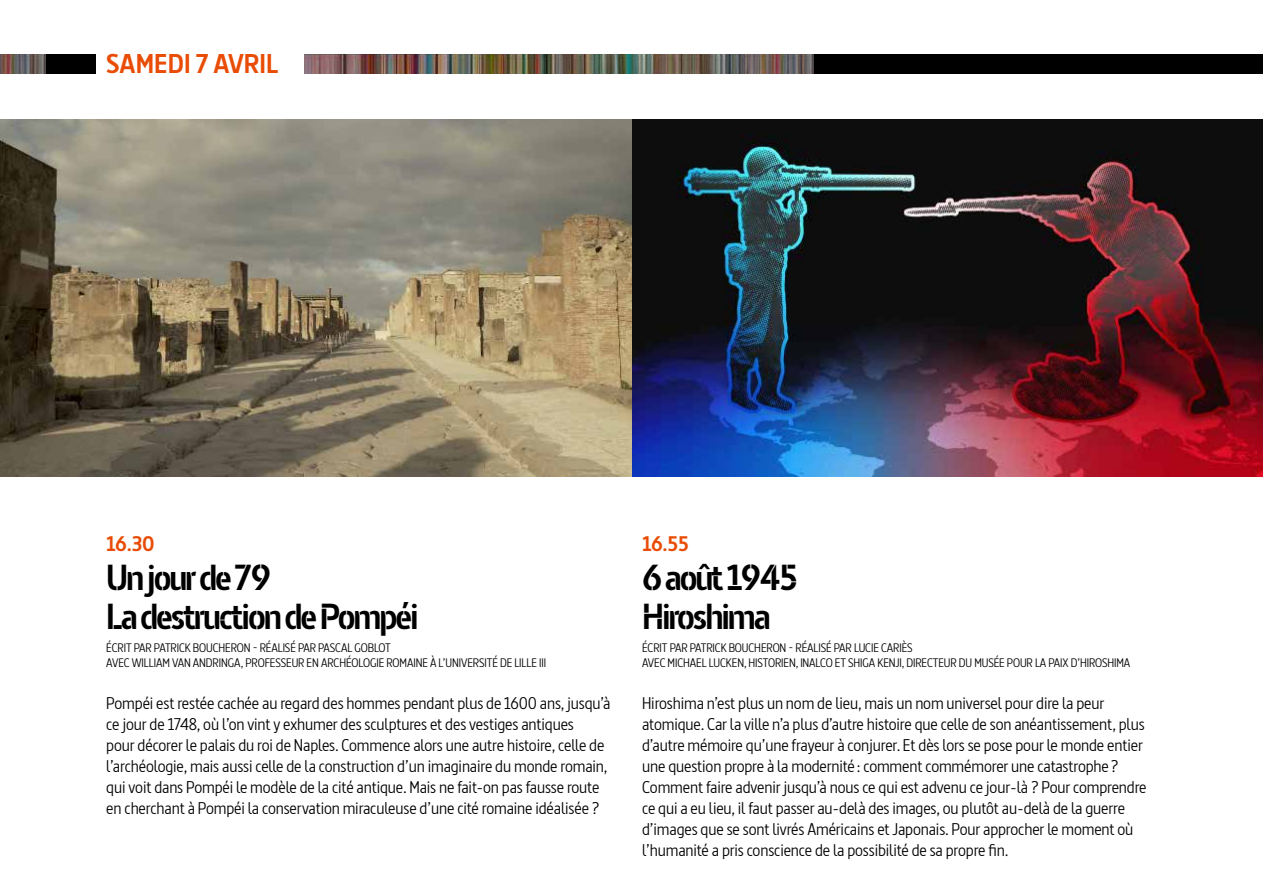
<style>
.page{position:relative;width:1263px;height:893px;background:#fff}
.page>*{position:absolute;margin:0;border:0;box-sizing:border-box;transform-origin:0 0}
.t1{font:700 36px/39px "Barna Stencil";letter-spacing:-.06em;color:#000}
.t2{font:700 27px "Barna";color:#e94c05}
.t3{font:700 21px "Barna";letter-spacing:-.025em;color:#e94c05}
.t4{font:16.5px/21px "Barna";letter-spacing:-.01em;color:#000}
.t5{font:12px/15px "Barna";letter-spacing:-.01em;color:#000}
</style>
<div class="page">
<img style="left:0;top:119px;width:1263px;height:357px">
<div style="left:305px;top:54px;width:958px;height:20px;background:#000"></div>
<img style="left:305px;top:54px;width:509px;height:20px">
<div style="left:0;top:54px;width:95px;height:20px;background:#000"></div>
<img style="left:0;top:54px;width:45px;height:20px">
<h2 class="t2" style="left:106px;top:47px;width:174px">SAMEDI 7 AVRIL</h2>
<p class="t3" style="left:106px;top:530px;width:50px">16.30</p>
<h1 class="t1" style="left:106px;top:558px;width:314px">Un jour de 79<br>La destruction de Pompéi</h1>
<p class="t5" style="left:106px;top:640px;width:441px">ÉCRIT PAR PATRICK BOUCHERON - RÉALISÉ PAR PASCAL GOBLOT<br>AVEC WILLIAM VAN ANDRINGA, PROFESSEUR EN ARCHÉOLOGIE ROMAINE À L’UNIVERSITÉ DE LILLE III</p>
<p class="t4" style="left:106px;top:693px;width:506px">Pompéi est restée cachée au regard des hommes pendant plus de 1600 ans, jusqu’à ce jour de 1748, où l’on vint y exhumer des sculptures et des vestiges antiques<br>pour décorer le palais du roi de Naples. Commence alors une autre histoire, celle de l’archéologie, mais aussi celle de la construction d’un imaginaire du monde romain, qui voit dans Pompéi le modèle de la cité antique. Mais ne fait-on pas fausse route en cherchant à Pompéi la conservation miraculeuse d’une cité romaine idéalisée ?</p>
<p class="t3" style="left:642px;top:530px;width:48px">16.55</p>
<h1 class="t1" style="left:642px;top:558px;width:157px">6 août 1945<br>Hiroshima</h1>
<p class="t5" style="left:642px;top:640px;width:490px">ÉCRIT PAR PATRICK BOUCHERON - RÉALISÉ PAR LUCIE CARIÈS<br>AVEC MICHAEL LUCKEN, HISTORIEN, INALCO ET SHIGA KENJI, DIRECTEUR DU MUSÉE POUR LA PAIX D’HIROSHIMA</p>
<p class="t4" style="left:642px;top:693px;width:506px">Hiroshima n’est plus un nom de lieu, mais un nom universel pour dire la peur atomique. Car la ville n’a plus d’autre histoire que celle de son anéantissement, plus d’autre mémoire qu’une frayeur à conjurer. Et dès lors se pose pour le monde entier une question propre à la modernité: comment commémorer une catastrophe?<br>Comment faire advenir jusqu’à nous ce qui est advenu ce jour-là ? Pour comprendre ce qui a eu lieu, il faut passer au-delà des images, ou plutôt au-delà de la guerre d’images que se sont livrés Américains et Japonais. Pour approcher le moment où l’humanité a pris conscience de la possibilité de sa propre fin.</p>
</div>
